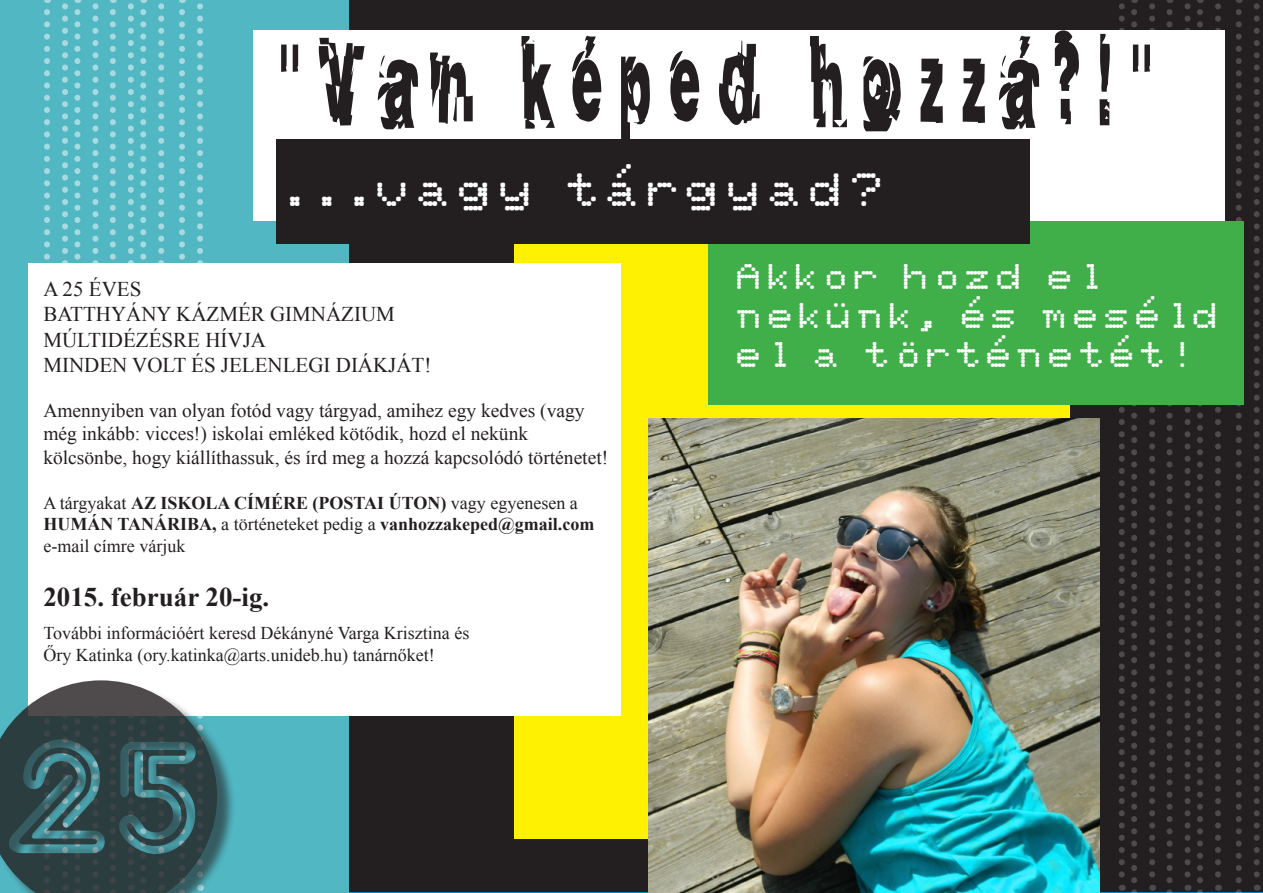
<style>
.page{position:relative;width:1263px;height:893px;background:#fff}
.page>*{position:absolute;margin:0;border:0;box-sizing:border-box;transform-origin:0 0}
.t1{font:96px "After Shock";letter-spacing:.22em;color:#231f20;scale:.86 1}
.t2{font:45px "Pixel Screen PFL";letter-spacing:.22em;color:#fff}
.t3{font:34.5px/39px "Pixel Screen PFL";letter-spacing:.22em;color:#fff}
.t4{font:700 27px "Times New Roman";color:#231f20}
.t5{font:21px "Times New Roman";color:#231f20}
.t6{font:19.5px/23.4px "Times New Roman";color:#231f20}
.t7{font:700 18px/21.6px "Times New Roman";color:#231f20}
.t8{font:18px "Times New Roman";color:#231f20}
.s1{font-weight:400}
</style>
<div class="page">
<div style="left:236px;top:0;width:1027px;height:893px;background:#231f20"></div>
<div style="left:0;top:0;width:349px;height:892px;background:#51b7c3"></div>
<div style="left:514px;top:213px;width:556px;height:626px;background:#fff101"></div>
<img style="left:648px;top:418px;width:451px;height:475px">
<svg style="left:1166px;top:12px;width:6px;height:881px;background:#322e2f"></svg>
<svg style="left:110px;top:12px;width:6px;height:248px"></svg>
<svg style="left:44px;top:12px;width:6px;height:248px"></svg>
<svg style="left:1236px;top:12px;width:6px;height:881px;background:#322f30"></svg>
<svg style="left:179px;top:12px;width:6px;height:248px"></svg>
<svg style="left:1197px;top:12px;width:6px;height:881px;background:#322f30"></svg>
<svg style="left:140px;top:12px;width:6px;height:248px"></svg>
<svg style="left:1131px;top:12px;width:6px;height:881px;background:#322f30"></svg>
<svg style="left:74px;top:12px;width:6px;height:248px"></svg>
<svg style="left:1184px;top:0;width:6px;height:891px;background:#322e2f"></svg>
<svg style="left:128px;top:3px;width:6px;height:260px"></svg>
<svg style="left:1119px;top:0;width:6px;height:891px;background:#322f30"></svg>
<svg style="left:62px;top:3px;width:6px;height:260px"></svg>
<svg style="left:1254px;top:0;width:6px;height:891px;background:#322f30"></svg>
<svg style="left:197px;top:3px;width:6px;height:260px"></svg>
<svg style="left:1215px;top:0;width:6px;height:891px;background:#332f30"></svg>
<svg style="left:158px;top:3px;width:6px;height:260px"></svg>
<svg style="left:1149px;top:0;width:6px;height:891px;background:#332f30"></svg>
<svg style="left:92px;top:3px;width:6px;height:260px"></svg>
<div style="left:28px;top:263px;width:593px;height:453px;background:#fff"></div>
<div style="left:253px;top:30px;width:972px;height:191px;background:#fff"></div>
<div style="left:0;top:683px;width:236px;height:210px;background:#231f20;opacity:.75"></div>
<svg style="left:0;top:680px;width:217px;height:213px;background:#445f63"></svg>
<div style="left:708px;top:221px;width:535px;height:184px;background:#40ae49"></div>
<div style="left:276px;top:139px;width:754px;height:105px;background:#231f20"></div>
<p class="t1" style="left:279px;top:15px;width:1017px">"Van képed hozzá?!"</p>
<p class="t2" style="left:279px;top:155px;width:603px">...vagy tárgyad?</p>
<p class="t5" style="left:43px;top:275px;width:100px">A 25 ÉVES</p>
<p class="t5" style="left:43px;top:300px;width:353px">BATTHYÁNY KÁZMÉR GIMNÁZIUM</p>
<p class="t5" style="left:43px;top:326px;width:224px">MÚLTIDÉZÉSRE HÍVJA</p>
<p class="t5" style="left:43px;top:351px;width:390px">MINDEN VOLT ÉS JELENLEGI DIÁKJÁT!</p>
<p class="t6" style="left:43px;top:398px;width:543px">Amennyiben van olyan fotód vagy tárgyad, amihez egy kedves (vagy még inkább: vicces!) iskolai emléked kötődik, hozd el nekünk</p>
<p class="t6" style="left:43px;top:445px;width:566px">kölcsönbe, hogy kiállíthassuk, és írd meg a hozzá kapcsolódó történetet!</p>
<p class="t7" style="left:43px;top:491px;width:552px"><span class="s1">A tárgyakat</span> AZ ISKOLA CÍMÉRE (POSTAI ÚTON) <span class="s1">vagy egyenesen a<br></span>HUMÁN TANÁRIBA, <span class="s1">a történeteket pedig a</span> vanhozzakeped@gmail.com <span class="s1">e-mail címre várjuk</span></p>
<p class="t4" style="left:43px;top:578px;width:227px">2015. február 20-ig.</p>
<p class="t8" style="left:43px;top:621px;width:427px">További információért keresd Dékányné Varga Krisztina és</p>
<p class="t8" style="left:43px;top:642px;width:393px">Őry Katinka (ory.katinka@arts.unideb.hu) tanárnőket!</p>
<p class="t3" style="left:736px;top:251px;width:482px">Akkor hozd el nekünk, és meséld el a történetét!</p>
</div>
